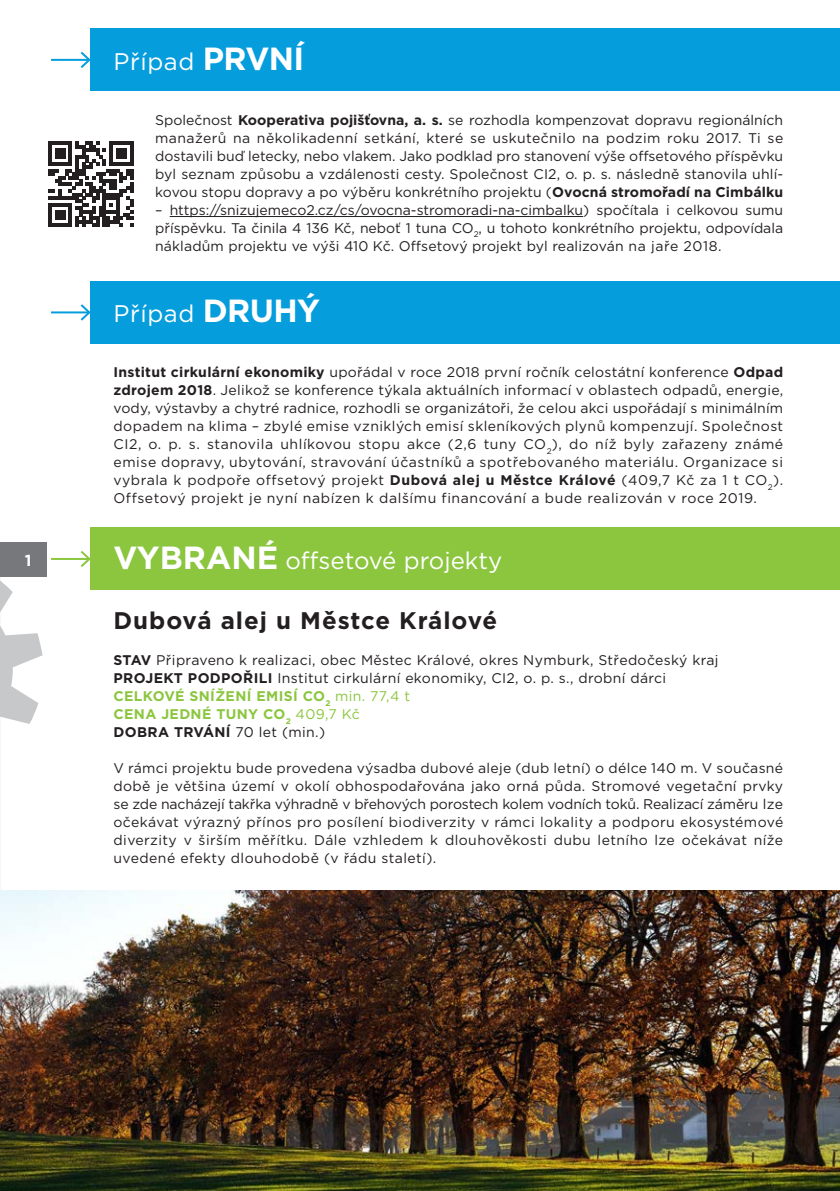
<style>
.page{position:relative;width:840px;height:1191px;background:#fff}
.page>*{position:absolute;margin:0;border:0;box-sizing:border-box;transform-origin:0 0}
.t1{font:24px "Gotham";color:#fff}
.t2{font:700 24px "Gotham";letter-spacing:.04em;color:#231f20}
.t3{font:700 16px "Gotham";color:#fff}
.t4{font:14px/18px "Gotham";letter-spacing:.025em;color:#231f20;text-align:justify}
.t5{font:700 14px "Gotham";letter-spacing:.025em;color:#8bc63e}
.t6{font:700 14px "Gotham";letter-spacing:.025em;color:#231f20}
.s1{font-weight:700;font-size:32px}
.s2{font-weight:700}
.s3{font-weight:400}
</style>
<div class="page">
<svg style="left:0;top:576px;width:43px;height:148px"></svg>
<img style="left:0;top:890px;width:839px;height:301px">
<div style="left:91px;top:28px;width:748px;height:63px;background:#069ddc"></div>
<div style="left:91px;top:281px;width:748px;height:62px;background:#069ddc"></div>
<div style="left:91px;top:527px;width:748px;height:63px;background:#8bc63e"></div>
<hr style="left:51px;top:59px;width:38px;height:2px;background:#069ddc">
<svg style="left:78px;top:50px;width:13px;height:20px"></svg>
<hr style="left:51px;top:311px;width:38px;height:2px;background:#069ddc">
<svg style="left:78px;top:302px;width:13px;height:21px"></svg>
<hr style="left:51px;top:558px;width:38px;height:2px;background:#8bc63e">
<svg style="left:80px;top:548px;width:11px;height:21px"></svg>
<hr style="left:169px;top:216px;width:414px;height:1px;background:#231f20">
<div style="left:0;top:542px;width:46px;height:34px;background:#76787b"></div>
<svg style="left:48px;top:142px;width:85px;height:85px"></svg>
<p class="t3" style="left:25px;top:549px;width:8px">1</p>
<p class="t1" style="left:113px;top:46px;width:192px">Případ <span class="s1">PRVNÍ</span></p>
<p class="t4" style="left:155px;top:110px;width:629px">Společnost <span class="s2">Kooperativa pojišťovna, a. s.</span> se rozhodla kompenzovat dopravu regionálních manažerů na několikadenní setkání, které se uskutečnilo na podzim roku 2017. Ti se dostavili buď letecky, nebo vlakem. Jako podklad pro stanovení výše offsetového příspěvku byl seznam způsobu a vzdálenosti cesty. Společnost CI2, o. p. s. následně stanovila uhlí&shy;kovou stopu dopravy a po výběru konkrétního projektu (<span class="s2">Ovocná stromořadí na Cimbálku</span></p>
<p class="t4" style="left:155px;top:200px;width:629px">– https://snizujemeco2.cz/cs/ovocna-stromoradi-na-cimbalku) spočítala i celkovou sumu příspěvku. Ta činila 4 136 Kč, neboť 1 tuna CO<sub>2</sub>, u tohoto konkrétního projektu, odpovídala nákladům projektu ve výši 410 Kč. Offsetový projekt byl realizován na jaře 2018.</p>
<p class="t1" style="left:113px;top:298px;width:208px">Případ <span class="s1">DRUHÝ</span></p>
<p class="t4" style="left:113px;top:363px;width:670px"><span class="s2">Institut cirkulární ekonomiky</span> upořádal v roce 2018 první ročník celostátní konference <span class="s2">Odpad zdrojem 2018</span>. Jelikož se konference týkala aktuálních informací v oblastech odpadů, energie, vody, výstavby a chytré radnice, rozhodli se organizátoři, že celou akci uspořádají s minimálním dopadem na klima – zbylé emise vzniklých emisí skleníkových plynů kompenzují. Společnost CI2, o. p. s. stanovila uhlíkovou stopu akce (2,6 tuny CO<sub>2</sub>), do níž byly zařazeny známé emise dopravy, ubytování, stravování účastníků a spotřebovaného materiálu. Organizace si vybrala k podpoře offsetový projekt <span class="s2">Dubová alej u Městce Králové</span> (409,7 Kč za 1 t CO<sub>2</sub>).<br>Offsetový projekt je nyní nabízen k dalšímu financování a bude realizován v roce 2019.</p>
<p class="t1" style="left:113px;top:545px;width:390px"><span class="s1">VYBRANÉ</span> offsetové projekty</p>
<p class="t2" style="left:113px;top:604px;width:385px">Dubová alej u Městce Králové</p>
<p class="t4" style="left:113px;top:651px;width:606px"><span class="s2">STAV</span> Připraveno k realizaci, obec Městec Králové, okres Nymburk, Středočeský kraj</p>
<p class="t4" style="left:113px;top:669px;width:554px"><span class="s2">PROJEKT PODPOŘILI</span> Institut cirkulární ekonomiky, CI2, o. p. s., drobní dárci</p>
<p class="t5" style="left:113px;top:687px;width:298px">CELKOVÉ SNÍŽENÍ EMISÍ CO<sub>2</sub> <span class="s3">min. 77,4 t</span></p>
<p class="t5" style="left:113px;top:705px;width:248px">CENA JEDNÉ TUNY CO<sub>2</sub> <span class="s3">409,7 Kč</span></p>
<p class="t6" style="left:113px;top:723px;width:213px">DOBRA TRVÁNÍ <span class="s3">70 let (min.)</span></p>
<p class="t4" style="left:113px;top:759px;width:671px">V rámci projektu bude provedena výsadba dubové aleje (dub letní) o délce 140 m. V současné době je většina území v okolí obhospodařována jako orná půda. Stromové vegetační prvky se zde nacházejí takřka výhradně v břehových porostech kolem vodních toků. Realizací záměru lze očekávat výrazný přínos pro posílení biodiverzity v rámci lokality a podporu ekosystémové diverzity v širším měřítku. Dále vzhledem k dlouhověkosti dubu letního lze očekávat níže uvedené efekty dlouhodobě (v řádu staletí).</p>
</div>
